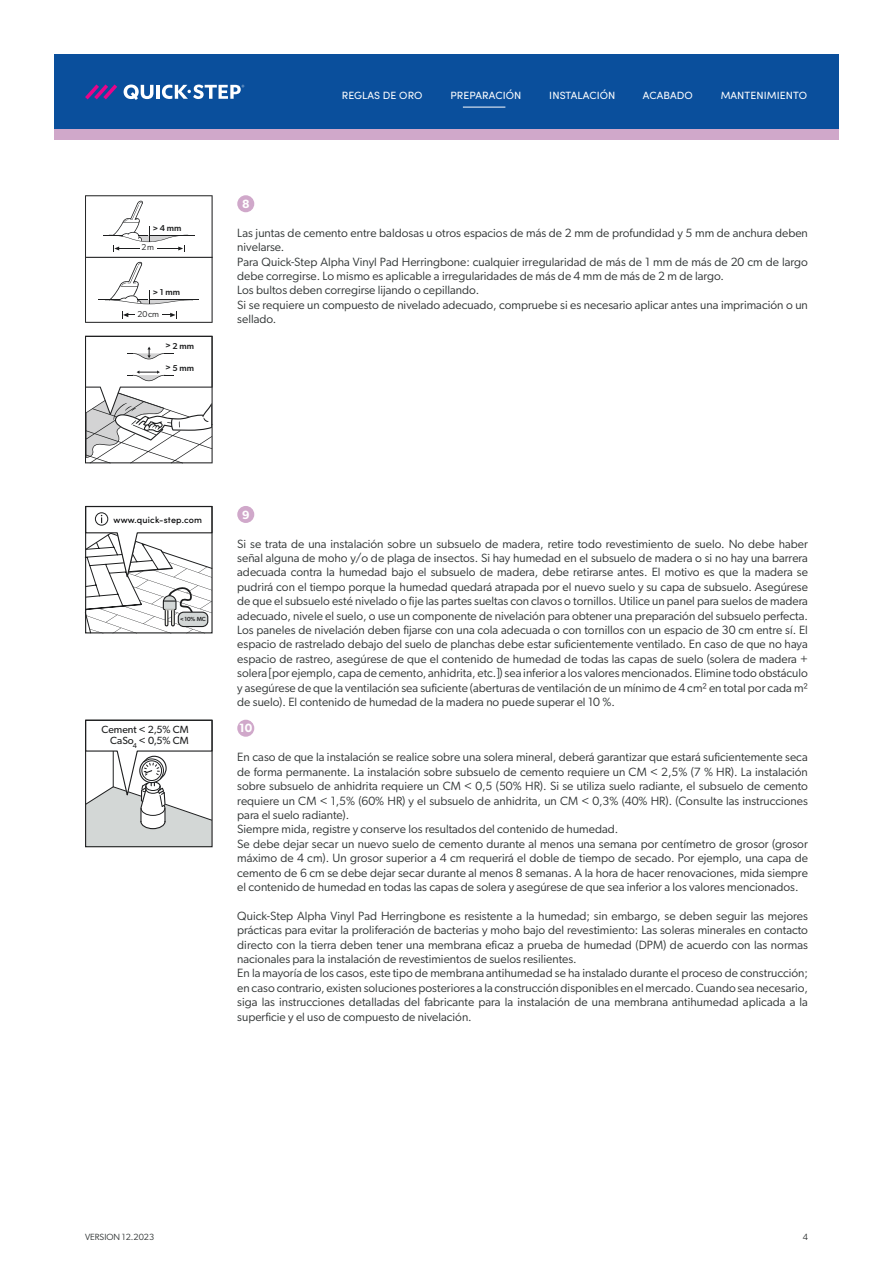
<style>
.page{position:relative;width:893px;height:1263px;background:#fff}
.page>*{position:absolute;margin:0;border:0;box-sizing:border-box;transform-origin:0 0}
.t1{font:12px/14.4px "Gibson";color:#2f3333}
.t2{font:600 12px "Gibson";color:#fff}
.t3{font:10.5px "Sofia Pro";letter-spacing:.01em;color:#fff}
.t4{font:10.35px/11.9px "Gibson";color:#040506;text-align:right}
.t5{font:500 9px "Sofia Pro";letter-spacing:.02em;color:#040506}
.t6{font:9px "Gibson";color:#2f3333}
.t7{font:500 8.7px "Gibson";color:#040506}
.t8{font:8.7px "Gibson";letter-spacing:.05em;color:#040506}
.t9{font:500 6px "Gibson";color:#040506}
.s1{font-weight:600;font-size:7.5px}
.s2{font-weight:600;font-size:5.25px}
</style>
<div class="page">
<div style="left:54px;top:54px;width:785px;height:75px;background:#0a4f9c"></div>
<div style="left:54px;top:129px;width:785px;height:11px;background:#d0a8ca"></div>
<svg style="left:85px;top:84px;width:32px;height:15px"></svg>
<svg style="left:124px;top:85px;width:29px;height:15px"></svg>
<hr style="left:156px;top:85px;width:4px;height:14px;background:#fff">
<svg style="left:162px;top:85px;width:82px;height:14px"></svg>
<svg style="left:85px;top:195px;width:128px;height:128px"></svg>
<svg style="left:85px;top:336px;width:128px;height:127px"></svg>
<div style="left:237px;top:195px;width:17px;height:17px;background:#d0a8ca;border-radius:50%"></div>
<svg style="left:85px;top:506px;width:128px;height:127px"></svg>
<div style="left:95px;top:512px;width:13px;height:13px;border:1px solid #040506;border-radius:50%"></div>
<div style="left:237px;top:506px;width:17px;height:17px;background:#d0a8ca;border-radius:50%"></div>
<svg style="left:87px;top:750px;width:124px;height:95px"></svg>
<div style="left:85px;top:720px;width:128px;height:127px;border:1px solid #040506"></div>
<div style="left:237px;top:720px;width:17px;height:17px;background:#d0a8ca;border-radius:50%"></div>
<hr style="left:463px;top:107px;width:42px;height:1px;background:#fff">
<p class="t7" style="left:153px;top:223px;width:30px"><span class="s1">&gt;</span>4 mm</p>
<p class="t8" style="left:142px;top:242px;width:14px">2m</p>
<p class="t7" style="left:153px;top:287px;width:29px"><span class="s1">&gt;</span>1 mm</p>
<p class="t8" style="left:137px;top:309px;width:23px">20cm</p>
<p class="t7" style="left:166px;top:341px;width:30px"><span class="s1">&gt;</span>2 mm</p>
<p class="t7" style="left:166px;top:363px;width:30px"><span class="s1">&gt;</span>5 mm</p>
<p class="t2" style="left:242px;top:196px;width:9px">8</p>
<p class="t3" style="left:342px;top:87px;width:82px">REGLAS DE ORO</p>
<p class="t3" style="left:450px;top:87px;width:73px">PREPARACIÓN</p>
<p class="t3" style="left:549px;top:87px;width:68px">INSTALACIÓN</p>
<p class="t3" style="left:643px;top:87px;width:52px">ACABADO</p>
<p class="t3" style="left:721px;top:87px;width:88px">MANTENIMIENTO</p>
<p class="t1" style="left:237px;top:225px;width:572px">Las juntas de cemento entre baldosas u otros espacios de más de 2 mm de profundidad y 5 mm de anchura deben nivelarse.<br>Para Quick-Step Alpha Vinyl Pad Herringbone: cualquier irregularidad de más de 1 mm de más de 20 cm de largo debe corregirse. Lo mismo es aplicable a irregularidades de más de 4 mm de más de 2 m de largo.<br>Los bultos deben corregirse lijando o cepillando.<br>Si se requiere un compuesto de nivelado adecuado, compruebe si es necesario aplicar antes una imprimación o un sellado.</p>
<p class="t5" style="left:114px;top:513px;width:90px">www.quick-step.com</p>
<p class="t9" style="left:180px;top:615px;width:27px"><span class="s2">&lt;</span>10% MC</p>
<p class="t2" style="left:242px;top:507px;width:9px">9</p>
<p class="t1" style="left:237px;top:536px;width:572px;text-align:justify">Si se trata de una instalación sobre un subsuelo de madera, retire todo revestimiento de suelo. No debe haber señal alguna de moho y/o de plaga de insectos. Si hay humedad en el subsuelo de madera o si no hay una barrera adecuada contra la humedad bajo el subsuelo de madera, debe retirarse antes. El motivo es que la madera se pudrirá con el tiempo porque la humedad quedará atrapada por el nuevo suelo y su capa de subsuelo. Asegúrese de que el subsuelo esté nivelado o fije las partes sueltas con clavos o tornillos. Utilice un panel para suelos de madera adecuado, nivele el suelo, o use un componente de nivelación para obtener una preparación del subsuelo perfecta.<br>Los paneles de nivelación deben fijarse con una cola adecuada o con tornillos con un espacio de 30 cm entre sí. El espacio de rastrelado debajo del suelo de planchas debe estar suficientemente ventilado. En caso de que no haya espacio de rastreo, asegúrese de que el contenido de humedad de todas las capas de suelo (solera de madera + solera [por ejemplo, capa de cemento, anhidrita, etc.]) sea inferior a los valores mencionados. Elimine todo obstáculo y asegúrese de que la ventilación sea suficiente (aberturas de ventilación de un mínimo de 4 cm² en total por cada m² de suelo). El contenido de humedad de la madera no puede superar el 10 %.</p>
<p class="t4" style="left:101px;top:723px;width:89px">Cement &lt; 2,5% CM<br>CaSo<sub>4</sub> &lt; 0,5% CM</p>
<p class="t2" style="left:239px;top:721px;width:15px">10</p>
<p class="t1" style="left:237px;top:750px;width:572px">En caso de que la instalación se realice sobre una solera mineral, deberá garantizar que estará suficientemente seca de forma permanente. La instalación sobre subsuelo de cemento requiere un CM &lt; 2,5% (7 % HR). La instalación sobre subsuelo de anhidrita requiere un CM &lt; 0,5 (50% HR). Si se utiliza suelo radiante, el subsuelo de cemento requiere un CM &lt; 1,5% (60% HR) y el subsuelo de anhidrita, un CM &lt; 0,3% (40% HR). (Consulte las instrucciones para el suelo radiante).<br>Siempre mida, registre y conserve los resultados del contenido de humedad.<br>Se debe dejar secar un nuevo suelo de cemento durante al menos una semana por centímetro de grosor (grosor máximo de 4 cm). Un grosor superior a 4 cm requerirá el doble de tiempo de secado. Por ejemplo, una capa de cemento de 6 cm se debe dejar secar durante al menos 8 semanas. A la hora de hacer renovaciones, mida siempre el contenido de humedad en todas las capas de solera y asegúrese de que sea inferior a los valores mencionados.</p>
<p class="t1" style="left:237px;top:908px;width:572px">Quick-Step Alpha Vinyl Pad Herringbone es resistente a la humedad; sin embargo, se deben seguir las mejores prácticas para evitar la proliferación de bacterias y moho bajo del revestimiento: Las soleras minerales en contacto directo con la tierra deben tener una membrana eficaz a prueba de humedad (DPM) de acuerdo con las normas nacionales para la instalación de revestimientos de suelos resilientes.<br>En la mayoría de los casos, este tipo de membrana antihumedad se ha instalado durante el proceso de construcción; en caso contrario, existen soluciones posteriores a la construcción disponibles en el mercado. Cuando sea necesario, siga las instrucciones detalladas del fabricante para la instalación de una membrana antihumedad aplicada a la superficie y el uso de compuesto de nivelación.</p>
<p class="t6" style="left:85px;top:1231px;width:71px">VERSION 12.2023</p>
<p class="t6" style="left:803px;top:1231px;width:7px">4</p>
</div>
